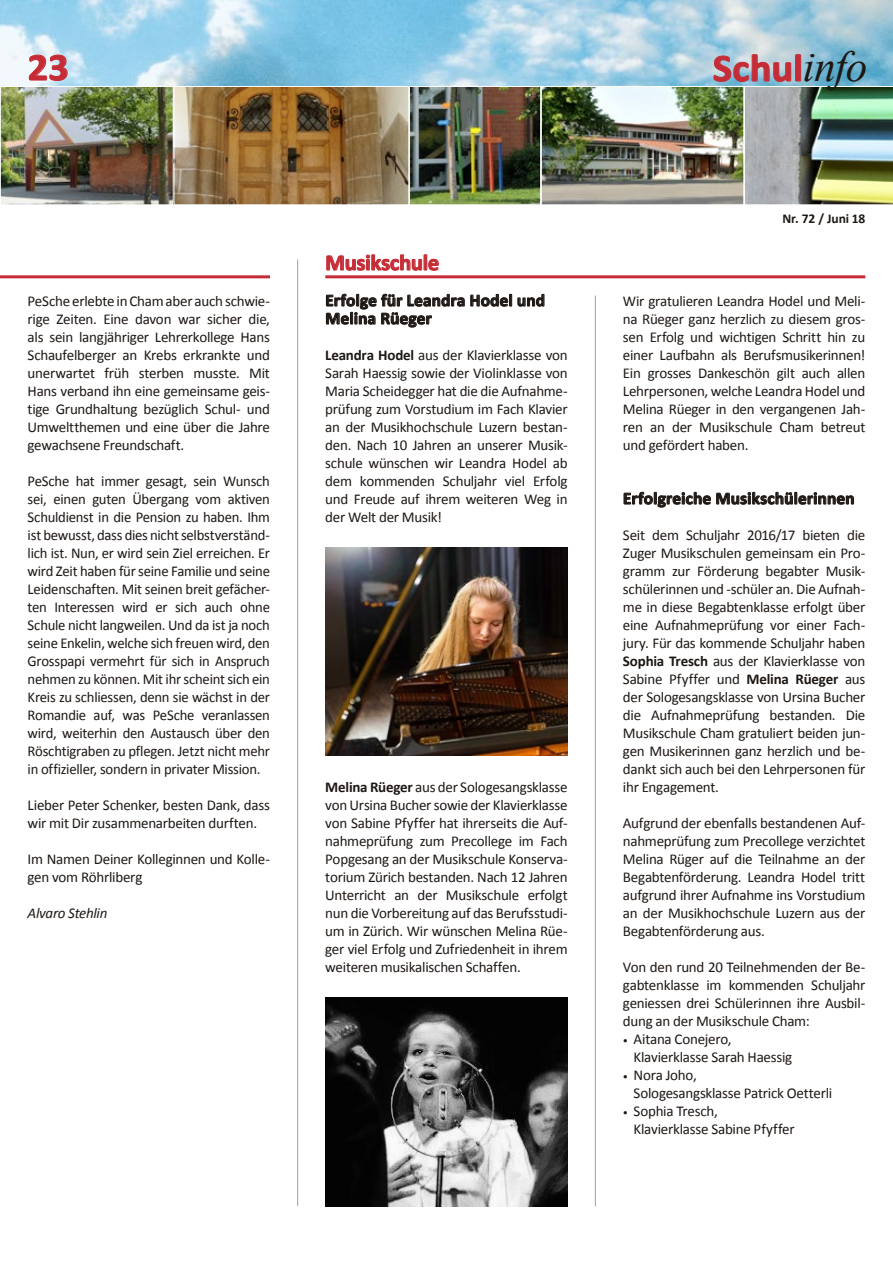
<style>
.page{position:relative;width:893px;height:1263px;background:#fff}
.page>*{position:absolute;margin:0;border:0;box-sizing:border-box;transform-origin:0 0}
.t1{font:700 38.85px "Calibri";color:#c62c35;scale:1.05 1}
.t2{font:700 22.5px "Calibri";letter-spacing:-.015em;color:#c62c35}
.t3{font:700 17.25px/18px "Calibri";letter-spacing:.01em;color:#1e1814}
.t4{font:15px/18px "Calibri";letter-spacing:-.02em;color:#1e1814;text-align:justify}
.t5{font:italic 15px "Calibri";letter-spacing:-.02em;color:#1e1814}
.t6{font:700 13.5px "Calibri";letter-spacing:-.005em;color:#1e1814}
.s1{font-family:"Times New Roman";font-weight:400;font-style:italic;font-size:43.2px;color:#1e1814}
.s2{font-weight:700}
.s3{font-size:10.5px}
</style>
<div class="page">
<img style="left:0;top:85px;width:713px;height:118px">
<div style="left:0;top:86px;width:174px;height:119px;border:1px solid #fff"></div>
<div style="left:174px;top:86px;width:235px;height:119px;border:1px solid #fff"></div>
<div style="left:409px;top:86px;width:132px;height:119px;border:1px solid #fff"></div>
<div style="left:541px;top:86px;width:203px;height:119px;border:1px solid #fff"></div>
<svg style="left:0;top:0;width:893px;height:85px;background:#a1d0e7"></svg>
<svg style="left:29px;top:54px;width:39px;height:27px"></svg>
<img style="left:713px;top:54px;width:180px;height:151px">
<img style="left:325px;top:548px;width:243px;height:208px">
<hr style="left:0;top:275px;width:270px;height:3px;background:#c62c35">
<hr style="left:325px;top:275px;width:540px;height:3px;background:#c62c35">
<svg style="left:326px;top:254px;width:113px;height:17px"></svg>
<hr style="left:297px;top:260px;width:1px;height:946px;background:#a19f9e">
<hr style="left:595px;top:296px;width:1px;height:910px;background:#a19f9e">
<svg style="left:518px;top:294px;width:26px;height:13px"></svg>
<svg style="left:326px;top:294px;width:186px;height:33px"></svg>
<img style="left:325px;top:998px;width:243px;height:208px">
<svg style="left:624px;top:492px;width:230px;height:15px"></svg>
<h1 class="t1" style="left:28px;top:42px;width:41px">23</h1>
<h1 class="t1" style="left:713px;top:43px;width:149px">Schul<span class="s1">info</span></h1>
<p class="t4" style="left:28px;top:292px;width:244px">PeSche erlebte in Cham aber auch schwie&shy;rige Zeiten. Eine davon war sicher die, als sein langjähriger Lehrerkollege Hans Schaufelberger an Krebs erkrankte und unerwartet früh sterben musste. Mit Hans verband ihn eine gemeinsame geis&shy;tige Grundhaltung bezüglich Schul- und Umweltthemen und eine über die Jahre gewachsene Freundschaft.</p>
<p class="t4" style="left:28px;top:472px;width:244px">PeSche hat immer gesagt, sein Wunsch sei, einen guten Übergang vom aktiven Schuldienst in die Pension zu haben. Ihm ist bewusst, dass dies nicht selbstverständ&shy;lich ist. Nun, er wird sein Ziel erreichen. Er wird Zeit haben für seine Familie und seine Leidenschaften. Mit seinen breit gefächer&shy;ten Interessen wird er sich auch ohne Schule nicht langweilen. Und da ist ja noch seine Enkelin, welche sich freuen wird, den Grosspapi vermehrt für sich in Anspruch nehmen zu können. Mit ihr scheint sich ein Kreis zu schliessen, denn sie wächst in der Romandie auf, was PeSche veranlassen wird, weiterhin den Austausch über den Röschtigraben zu pflegen. Jetzt nicht mehr in offizieller, sondern in privater Mission.</p>
<p class="t4" style="left:28px;top:796px;width:244px">Lieber Peter Schenker, besten Dank, dass wir mit Dir zusammenarbeiten durften.</p>
<p class="t4" style="left:28px;top:850px;width:244px">Im Namen Deiner Kolleginnen und Kolle&shy;gen vom Röhrliberg</p>
<p class="t5" style="left:28px;top:903px;width:81px">Alvaro Stehlin</p>
<h2 class="t2" style="left:325px;top:248px;width:115px">Musikschule</h2>
<p class="t3" style="left:325px;top:291px;width:221px">Erfolge für Leandra Hodel und<br>Melina Rüeger</p>
<p class="t4" style="left:325px;top:346px;width:244px"><span class="s2">Leandra Hodel</span> aus der Klavierklasse von Sarah Haessig sowie der Violinklasse von Maria Scheidegger hat die die Aufnahme&shy;prüfung zum Vorstudium im Fach Klavier an der Musikhochschule Luzern bestan&shy;den. Nach 10 Jahren an unserer Musik&shy;schule wünschen wir Leandra Hodel ab dem kommenden Schuljahr viel Erfolg und Freude auf ihrem weiteren Weg in der Welt der Musik!</p>
<p class="t4" style="left:325px;top:778px;width:244px"><span class="s2">Melina Rüeger</span> aus der Sologesangsklasse von Ursina Bucher sowie der Klavierklasse von Sabine Pfyffer hat ihrerseits die Auf&shy;nahmeprüfung zum Precollege im Fach Popgesang an der Musikschule Konserva&shy;torium Zürich bestanden. Nach 12 Jahren Unterricht an der Musikschule erfolgt nun die Vorbereitung auf das Berufsstudi&shy;um in Zürich. Wir wünschen Melina Rüe&shy;ger viel Erfolg und Zufriedenheit in ihrem weiteren musikalischen Schaffen.</p>
<p class="t6" style="left:782px;top:210px;width:84px">Nr. 72 / Juni 18</p>
<p class="t4" style="left:623px;top:292px;width:244px">Wir gratulieren Leandra Hodel und Meli&shy;na Rüeger ganz herzlich zu diesem gros&shy;sen Erfolg und wichtigen Schritt hin zu einer Laufbahn als Berufsmusikerinnen!<br>Ein grosses Dankeschön gilt auch allen Lehrpersonen, welche Leandra Hodel und Melina Rüeger in den vergangenen Jah&shy;ren an der Musikschule Cham betreut und gefördert haben.</p>
<p class="t3" style="left:623px;top:489px;width:233px">Erfolgreiche Musikschülerinnen</p>
<p class="t4" style="left:623px;top:526px;width:244px">Seit dem Schuljahr 2016/17 bieten die Zuger Musikschulen gemeinsam ein Pro&shy;gramm zur Förderung begabter Musik&shy;schülerinnen und -schüler an. Die Aufnah&shy;me in diese Begabtenklasse erfolgt über eine Aufnahmeprüfung vor einer Fach&shy;jury. Für das kommende Schuljahr haben <span class="s2">Sophia Tresch</span> aus der Klavierklasse von Sabine Pfyffer und <span class="s2">Melina Rüeger</span> aus der Sologesangsklasse von Ursina Bucher die Aufnahmeprüfung bestanden. Die Musikschule Cham gratuliert beiden jun&shy;gen Musikerinnen ganz herzlich und be&shy;dankt sich auch bei den Lehrpersonen für ihr Engagement.</p>
<p class="t4" style="left:623px;top:814px;width:244px">Aufgrund der ebenfalls bestandenen Auf&shy;nahmeprüfung zum Precollege verzichtet Melina Rüger auf die Teilnahme an der Begabtenförderung. Leandra Hodel tritt aufgrund ihrer Aufnahme ins Vorstudium an der Musikhochschule Luzern aus der Begabtenförderung aus.</p>
<p class="t4" style="left:623px;top:958px;width:244px">Von den rund 20 Teilnehmenden der Be&shy;gabtenklasse im kommenden Schuljahr geniessen drei Schülerinnen ihre Ausbil&shy;dung an der Musikschule Cham:</p>
<p class="t4" style="left:634px;top:1030px;width:160px;text-indent:-11px"><span class="s3">•</span> Aitana Conejero,<br>Klavierklasse Sarah Haessig</p>
<p class="t4" style="left:634px;top:1066px;width:200px;text-indent:-11px"><span class="s3">•</span> Nora Joho,<br>Sologesangsklasse Patrick Oetterli</p>
<p class="t4" style="left:634px;top:1102px;width:163px;text-indent:-11px"><span class="s3">•</span> Sophia Tresch,<br>Klavierklasse Sabine Pfyffer</p>
</div>
